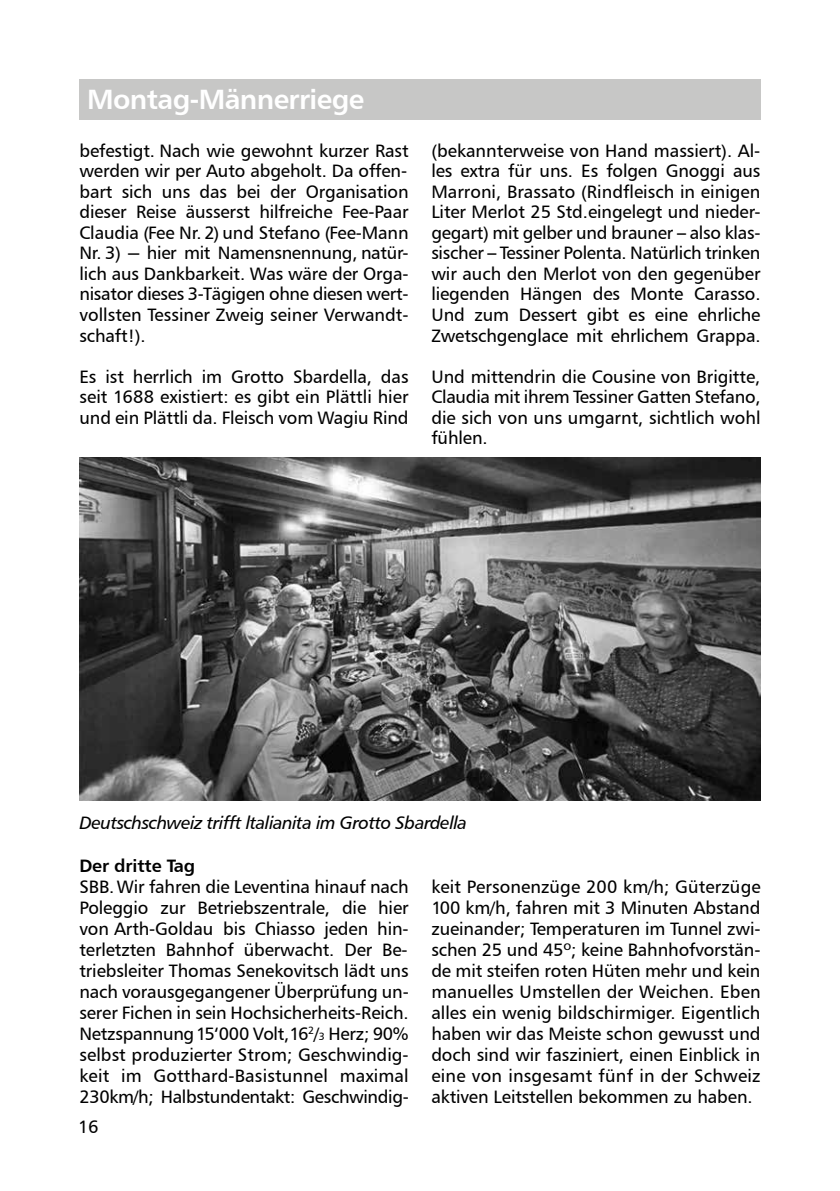
<style>
.page{position:relative;width:840px;height:1191px;background:#fff}
.page>*{position:absolute;margin:0;border:0;box-sizing:border-box;transform-origin:0 0}
.t1{font:28px "Humanist 777 BT Bold B";letter-spacing:-.02em;color:#fff}
.t2{font:18px/20.6px "Humanist 777 BT Roman B";letter-spacing:-.005em;color:#000;text-align:justify}
.t3{font:18px "Humanist 777 BT Italic B";letter-spacing:-.025em;color:#000}
.t4{font:18px "Humanist 777 BT Bold B";letter-spacing:-.005em;color:#000}
.s1{font-family:"Humanist 777 BT Bold B"}
.s2{font-size:10.4px}
</style>
<div class="page">
<div style="left:79px;top:79px;width:681px;height:41px;background:#c7c7c6"></div>
<img style="left:80px;top:457px;width:680px;height:344px">
<h1 class="t1" style="left:87px;top:81px;width:278px">Montag-Männerriege</h1>
<p class="t2" style="left:79px;top:140px;width:330px">befestigt. Nach wie gewohnt kurzer Rast werden wir per Auto abgeholt. Da offen&shy;bart sich uns das bei der Organisation dieser Reise äusserst hilfreiche Fee-Paar Claudia (Fee Nr. 2) und Stefano (Fee-Mann Nr. 3) <span class="s1">–</span> hier mit Namensnennung, natür&shy;lich aus Dankbarkeit. Was wäre der Orga&shy;nisator dieses 3-Tägigen ohne diesen wert&shy;vollsten Tessiner Zweig seiner Verwandt&shy;schaft!).</p>
<p class="t2" style="left:79px;top:366px;width:330px">Es ist herrlich im Grotto Sbardella, das seit 1688 existiert: es gibt ein Plättli hier und ein Plättli da. Fleisch vom Wagiu Rind</p>
<p class="t2" style="left:431px;top:140px;width:330px">(bekannterweise von Hand massiert). Al&shy;les extra für uns. Es folgen Gnoggi aus Marroni, Brassato (Rindfleisch in einigen Liter Merlot 25 Std.eingelegt und nieder&shy;gegart) mit gelber und brauner <span class="s1">–</span> also klas&shy;sischer <span class="s1">–</span> Tessiner Polenta. Natürlich trinken wir auch den Merlot von den gegenüber liegenden Hängen des Monte Carasso.<br>Und zum Dessert gibt es eine ehrliche Zwetschgenglace mit ehrlichem Grappa.</p>
<p class="t2" style="left:431px;top:366px;width:330px">Und mittendrin die Cousine von Brigitte, Claudia mit ihrem Tessiner Gatten Stefano, die sich von uns umgarnt, sichtlich wohl fühlen.</p>
<p class="t3" style="left:79px;top:811px;width:389px">Deutschschweiz trifft ltalianita im Grotto Sbardella</p>
<p class="t4" style="left:79px;top:854px;width:117px">Der dritte Tag</p>
<p class="t2" style="left:79px;top:875px;width:330px">SBB. Wir fahren die Leventina hinauf nach Poleggio zur Betriebszentrale, die hier von Arth-Goldau bis Chiasso jeden hin&shy;terletzten Bahnhof überwacht. Der Be&shy;triebsleiter Thomas Senekovitsch lädt uns nach vorausgegangener Überprüfung un&shy;serer Fichen in sein Hochsicherheits-Reich.<br>Netzspannung 15‘000 Volt,16<sup>2</sup>/<span class="s2">3</span> Herz; 90% selbst produzierter Strom; Geschwindig&shy;keit im Gotthard-Basistunnel maximal 230km/h; Halbstundentakt: Geschwindig-</p>
<p class="t2" style="left:431px;top:875px;width:330px">keit Personenzüge 200 km/h; Güterzüge 100 km/h, fahren mit 3 Minuten Abstand zueinander; Temperaturen im Tunnel zwi&shy;schen 25 und 45º; keine Bahnhofvorstän&shy;de mit steifen roten Hüten mehr und kein manuelles Umstellen der Weichen. Eben alles ein wenig bildschirmiger. Eigentlich haben wir das Meiste schon gewusst und doch sind wir fasziniert, einen Einblick in eine von insgesamt fünf in der Schweiz aktiven Leitstellen bekommen zu haben.</p>
<p class="t2" style="left:78px;top:1116px;width:22px">16</p>
</div>
